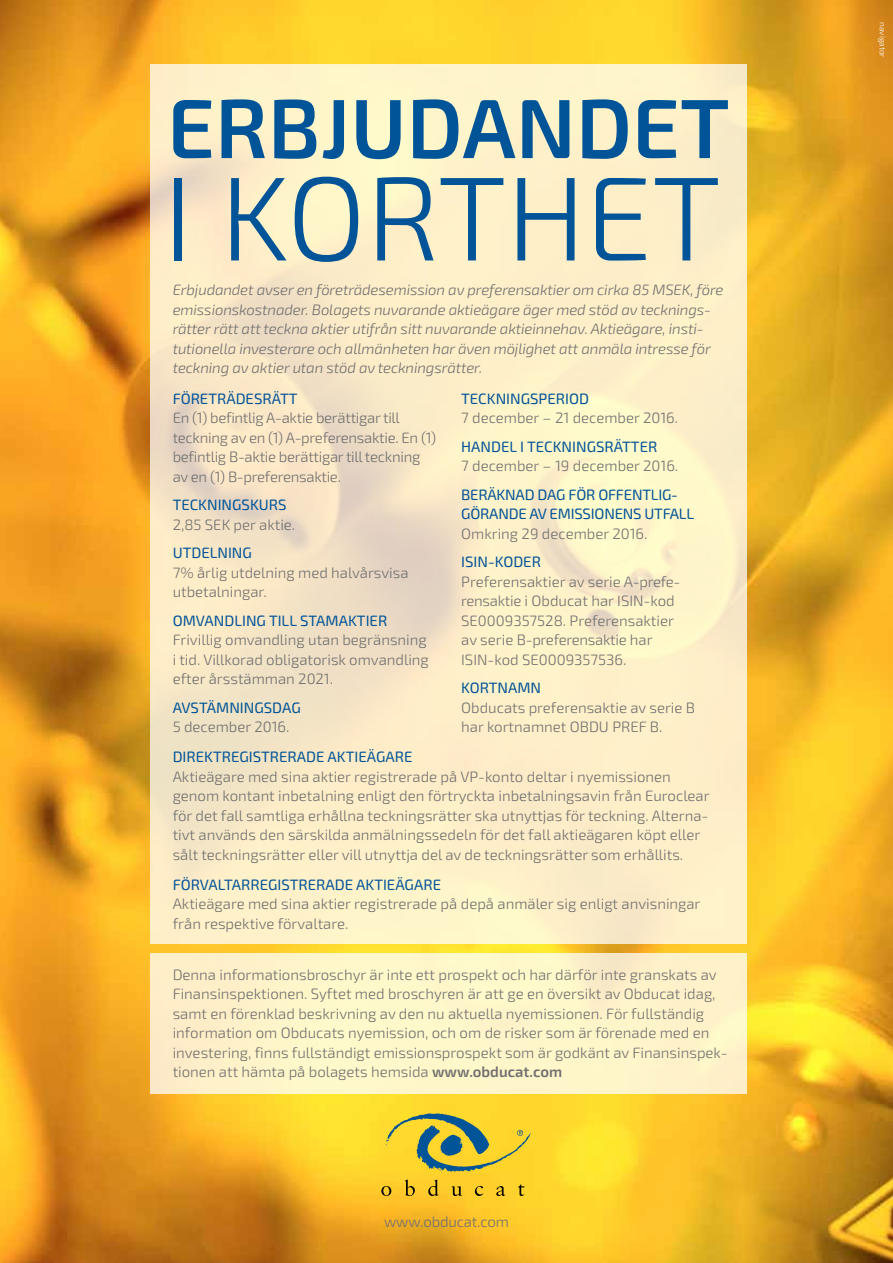
<style>
.page{position:relative;width:893px;height:1263px;background:#fff}
.page>*{position:absolute;margin:0;border:0;box-sizing:border-box;transform-origin:0 0}
.t1{font:300 119.4px "Exo 2";color:#005497}
.t2{font:600 84px "Exo 2";color:#005497}
.t3{font:300 15px/19.5px "Exo 2";color:#6f6f6f}
.t4{font:italic 300 15px/19.5px "Exo 2";letter-spacing:-.01em;color:#6f6f6f}
.t5{font:15px/19.5px "Exo 2";color:#005497}
.t6{font:300 15px/19.5px "Exo 2";letter-spacing:-.02em;color:#6f6f6f}
.t7{font:300 8.25px "Exo 2";color:#fff}
.s1{font-weight:600}
</style>
<div class="page">
<img style="left:0;top:0;width:893px;height:1263px">
<svg style="left:150px;top:64px;width:597px;height:880px;fill:#feeec8"></svg>
<svg style="left:384px;top:1113px;width:147px;height:59px"></svg>
<svg style="left:381px;top:1186px;width:10px;height:10px"></svg>
<svg style="left:405px;top:1179px;width:10px;height:17px"></svg>
<svg style="left:428px;top:1179px;width:11px;height:17px"></svg>
<svg style="left:452px;top:1186px;width:10px;height:10px"></svg>
<svg style="left:475px;top:1186px;width:8px;height:10px"></svg>
<svg style="left:496px;top:1186px;width:9px;height:10px"></svg>
<svg style="left:518px;top:1184px;width:6px;height:12px"></svg>
<div style="left:150px;top:954px;width:597px;height:140px;background:#fff5ca"></div>
<h2 class="t2" style="left:167px;top:79px;width:564px">ERBJUDANDET</h2>
<h1 class="t1" style="left:163px;top:150px;width:559px">I KORTHET</h1>
<p class="t4" style="left:173px;top:281px;width:552px">Erbjudandet avser en företrädesemission av preferensaktier om cirka 85 MSEK, före emissionskostnader. Bolagets nuvarande aktieägare äger med stöd av tecknings&shy;rätter rätt att teckna aktier utifrån sitt nuvarande aktieinnehav. Aktieägare, insti&shy;tutionella investerare och allmänheten har även möjlighet att anmäla intresse för teckning av aktier utan stöd av teckningsrätter.</p>
<p class="t5" style="left:173px;top:389px;width:126px">FÖRETRÄDESRÄTT</p>
<p class="t6" style="left:173px;top:409px;width:265px">En (1) befintlig A-aktie berättigar till teckning av en (1) A-preferensaktie. En (1) befintlig B-aktie berättigar till teckning av en (1) B-preferensaktie.</p>
<p class="t5" style="left:173px;top:496px;width:115px">TECKNINGSKURS</p>
<p class="t3" style="left:173px;top:515px;width:124px">2,85 SEK per aktie.</p>
<p class="t5" style="left:173px;top:544px;width:81px">UTDELNING</p>
<p class="t3" style="left:173px;top:563px;width:237px">7% årlig utdelning med halvårsvisa utbetalningar.</p>
<p class="t5" style="left:173px;top:611px;width:216px">OMVANDLING TILL STAMAKTIER</p>
<p class="t3" style="left:173px;top:631px;width:258px">Frivillig omvandling utan begränsning i tid. Villkorad obligatorisk omvandling efter årsstämman 2021.</p>
<p class="t5" style="left:173px;top:698px;width:130px">AVSTÄMNINGSDAG</p>
<p class="t3" style="left:173px;top:718px;width:118px">5 december 2016.</p>
<p class="t5" style="left:461px;top:389px;width:129px">TECKNINGSPERIOD</p>
<p class="t3" style="left:461px;top:409px;width:218px">7 december – 21 december 2016.</p>
<p class="t5" style="left:461px;top:437px;width:198px">HANDEL I TECKNINGSRÄTTER</p>
<p class="t3" style="left:461px;top:457px;width:219px">7 december – 19 december 2016.</p>
<p class="t5" style="left:461px;top:485px;width:234px">BERÄKNAD DAG FÖR OFFENTLIG-<br>GÖRANDE AV EMISSIONENS UTFALL</p>
<p class="t3" style="left:461px;top:524px;width:188px">Omkring 29 december 2016.</p>
<p class="t5" style="left:461px;top:553px;width:81px">ISIN-KODER</p>
<p class="t3" style="left:461px;top:572px;width:221px">Preferensaktier av serie A-prefe&shy;rensaktie i Obducat har ISIN-kod<br>SE0009357528. Preferensaktier av serie B-preferensaktie har<br>ISIN-kod SE0009357536.</p>
<p class="t5" style="left:461px;top:679px;width:81px">KORTNAMN</p>
<p class="t3" style="left:461px;top:698px;width:235px">Obducats preferensaktie av serie B har kortnamnet OBDU PREF B.</p>
<p class="t5" style="left:173px;top:747px;width:241px">DIREKTREGISTRERADE AKTIEÄGARE</p>
<p class="t3" style="left:173px;top:767px;width:538px">Aktieägare med sina aktier registrerade på VP-konto deltar i nyemissionen genom kontant inbetalning enligt den förtryckta inbetalningsavin från Euroclear för det fall samtliga erhållna teckningsrätter ska utnyttjas för teckning. Alterna&shy;tivt används den särskilda anmälningssedeln för det fall aktieägaren köpt eller sålt teckningsrätter eller vill utnyttja del av de teckningsrätter som erhållits.</p>
<p class="t5" style="left:173px;top:875px;width:270px">FÖRVALTARREGISTRERADE AKTIEÄGARE</p>
<p class="t3" style="left:173px;top:894px;width:529px">Aktieägare med sina aktier registrerade på depå anmäler sig enligt anvisningar från respektive förvaltare.</p>
<p class="t3" style="left:173px;top:965px;width:556px">Denna informationsbroschyr är inte ett prospekt och har därför inte granskats av Finansinspektionen. Syftet med broschyren är att ge en översikt av Obducat idag, samt en förenklad beskrivning av den nu aktuella nyemissionen. För fullständig information om Obducats nyemission, och om de risker som är förenade med en investering, finns fullständigt emissionsprospekt som är godkänt av Finansinspek&shy;tionen att hämta på bolagets hemsida <span class="s1">www.obducat.com</span></p>
<p class="t3" style="left:384px;top:1212px;width:126px">www.obducat.com</p>
<p class="t7" style="left:887px;top:22px;width:37px;rotate:90deg">navigator</p>
</div>
